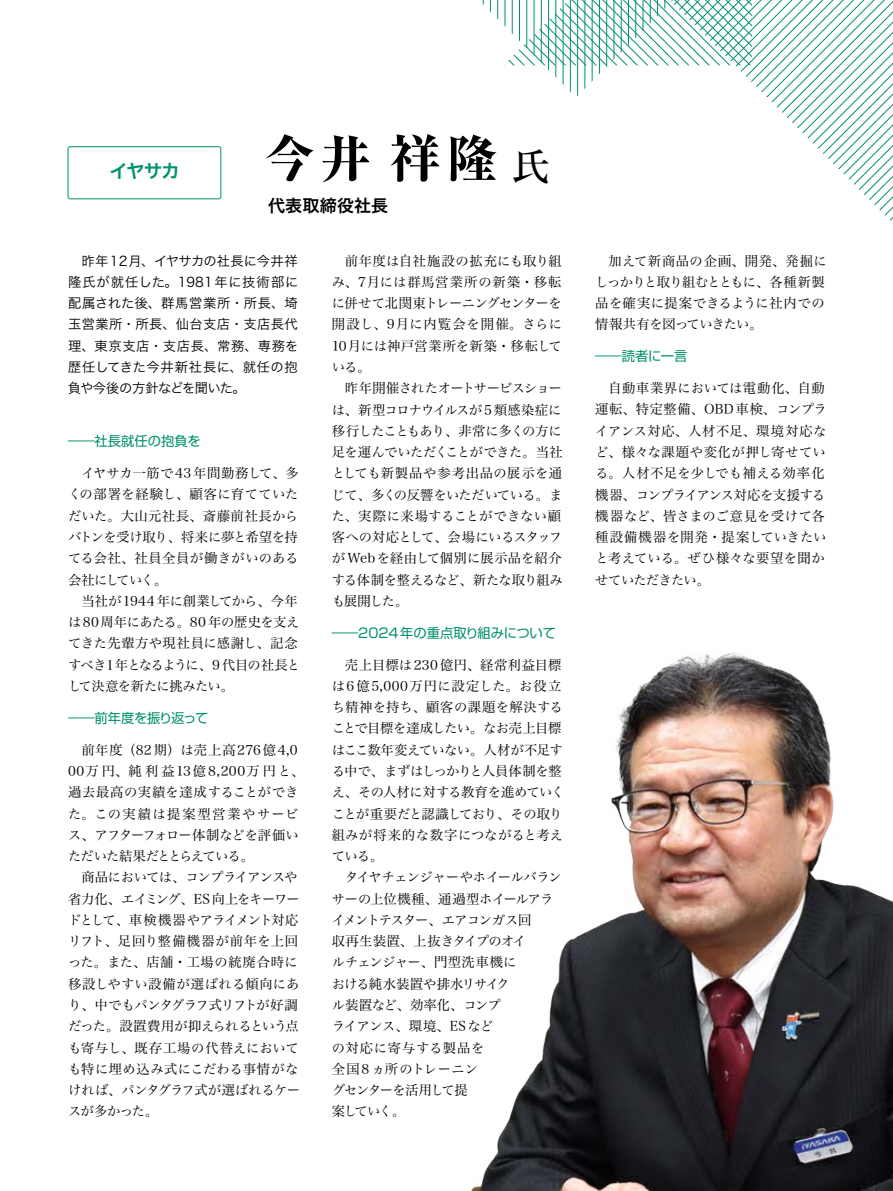
<style>
.page{position:relative;width:893px;height:1191px;background:#fff}
.page>*{position:absolute;margin:0;border:0;box-sizing:border-box;transform-origin:0 0}
.t1{font:800 51.15px "Ryumin Pr 6 N";color:#000}
.t2{font:500 38.4px "Ryumin Pr 6 N";color:#000}
.t3{font:18.6px "Hira Kaku Pro W6";color:#00916d}
.t4{font:16.95px "Hira Kaku Pro W6";letter-spacing:.01em;color:#000}
.t5{font:13.35px/21.3px "Hira Min Pro N W3";letter-spacing:-.005em;color:#000}
.t6{font:13.35px/21.3px "Hira Min Pro N W3";letter-spacing:.02em;color:#000}
.t7{font:13.35px/21.3px "Hira Kaku Pro W3";letter-spacing:.025em;color:#000;text-align:justify}
.t8{font:13.35px "Shin Go Pr 6";color:#00916d;scale:2 1}
.t9{font:13.35px "Shin Go Pr 6";letter-spacing:-.06em;color:#00916d;scale:2 1}
</style>
<div class="page">
<img style="left:471px;top:653px;width:422px;height:538px">
<div style="left:68px;top:146px;width:153px;height:53px;border:1px solid #00916d;border-radius:2px"></div>
<svg style="left:503px;top:0;width:390px;height:221px"></svg>
<hr style="left:679px;top:0;width:1px;height:97px;background:#00916d">
<hr style="left:672px;top:0;width:1px;height:97px;background:#00916d">
<hr style="left:664px;top:0;width:1px;height:97px;background:#00916d">
<hr style="left:657px;top:0;width:1px;height:97px;background:#00916d">
<hr style="left:650px;top:0;width:1px;height:97px;background:#00916d">
<hr style="left:643px;top:0;width:1px;height:97px;background:#00916d">
<hr style="left:635px;top:0;width:1px;height:97px;background:#00916d">
<hr style="left:628px;top:0;width:1px;height:97px;background:#00916d">
<hr style="left:621px;top:0;width:1px;height:97px;background:#00916d">
<hr style="left:614px;top:0;width:1px;height:97px;background:#00916d">
<hr style="left:606px;top:0;width:1px;height:97px;background:#00916d">
<hr style="left:599px;top:0;width:1px;height:97px;background:#00916d">
<hr style="left:592px;top:0;width:1px;height:97px;background:#00916d">
<hr style="left:585px;top:0;width:1px;height:97px;background:#00916d">
<hr style="left:577px;top:0;width:1px;height:97px;background:#00916d">
<hr style="left:570px;top:0;width:1px;height:97px;background:#00916d">
<hr style="left:563px;top:0;width:1px;height:97px;background:#00916d">
<hr style="left:556px;top:0;width:1px;height:97px;background:#00916d">
<hr style="left:548px;top:0;width:1px;height:97px;background:#00916d">
<hr style="left:541px;top:0;width:1px;height:97px;background:#00916d">
<hr style="left:534px;top:0;width:1px;height:97px;background:#00916d">
<hr style="left:526px;top:0;width:1px;height:97px;background:#00916d">
<hr style="left:519px;top:0;width:1px;height:97px;background:#00916d">
<hr style="left:512px;top:0;width:1px;height:97px;background:#00916d">
<hr style="left:505px;top:0;width:1px;height:97px;background:#00916d">
<hr style="left:497px;top:0;width:1px;height:97px;background:#00916d">
<hr style="left:490px;top:0;width:1px;height:97px;background:#00916d">
<hr style="left:483px;top:0;width:1px;height:97px;background:#00916d">
<hr style="left:476px;top:0;width:1px;height:97px;background:#00916d">
<hr style="left:468px;top:0;width:1px;height:97px;background:#00916d">
<h3 class="t3" style="left:109px;top:154px;width:72px">イヤサカ</h3>
<h1 class="t1" style="left:264px;top:118px;width:236px">今井祥隆</h1>
<p class="t4" style="left:268px;top:191px;width:122px">代表取締役社長</p>
<h2 class="t2" style="left:512px;top:136px;width:40px">氏</h2>
<p class="t7" style="left:68px;top:249px;width:232px">　昨年12月、イヤサカの社長に今井祥隆氏が就任した。1981年に技術部に配属された後、群馬営業所・所長、埼玉営業所・所長、仙台支店・支店長代理、東京支店・支店長、常務、専務を歴任してきた今井新社長に、就任の抱負や今後の方針などを聞いた。</p>
<p class="t8" style="left:68px;top:430px;width:68px">―社長就任の抱負を</p>
<p class="t5" style="left:68px;top:461px;width:234px">　イヤサカ一筋で43年間勤務して、多くの部署を経験し、顧客に育てていただいた。大山元社長、斎藤前社長からバトンを受け取り、将来に夢と希望を持てる会社、社員全員が働きがいのある会社にしていく。<br>　当社が1944 年に創業してから、今年は80周年にあたる。80 年の歴史を支えてきた先輩方や現社員に感謝し、記念すべき１年となるように、9代目の社長として決意を新たに挑みたい。</p>
<p class="t9" style="left:68px;top:706px;width:72px">―前年度を振り返って</p>
<p class="t5" style="left:68px;top:738px;width:238px">　前年度（82期）は売上高276億4,0<br>00万円、純利益13億8,200万円と、過去最高の実績を達成することができた。この実績は提案型営業やサービス、アフターフォロー体制などを評価いただいた結果だととらえている。<br>　商品においては、コンプライアンスや省力化、エイミング、ES向上をキーワードとして、車検機器やアライメント対応リフト、足回り整備機器が前年を上回った。また、店舗・工場の統廃合時に移設しやすい設備が選ばれる傾向にあり、中でもパンタグラフ式リフトが好調だった。設置費用が抑えられるという点も寄与し、既存工場の代替えにおいても特に埋め込み式にこだわる事情がなければ、パンタグラフ式が選ばれるケースが多かった。</p>
<p class="t5" style="left:332px;top:249px;width:233px">　前年度は自社施設の拡充にも取り組み、7月には群馬営業所の新築・移転に併せて北関東トレーニングセンターを開設し、9月に内覧会を開催。さらに<br>10月には神戸営業所を新築・移転している。<br>　昨年開催されたオートサービスショーは、新型コロナウイルスが5 類感染症に移行したこともあり、非常に多くの方に足を運んでいただくことができた。当社としても新製品や参考出品の展示を通じて、多くの反響をいただいている。また、実際に来場することができない顧客への対応として、会場にいるスタッフが Webを経由して個別に展示品を紹介する体制を整えるなど、新たな取り組みも展開した。</p>
<p class="t8" style="left:332px;top:621px;width:114px">―2024年の重点取り組みについて</p>
<p class="t5" style="left:332px;top:653px;width:234px">　売上目標は230億円、経常利益目標は6億5,000万円に設定した。お役立ち精神を持ち、顧客の課題を解決することで目標を達成したい。なお売上目標はここ数年変えていない。人材が不足する中で、まずはしっかりと人員体制を整え、その人材に対する教育を進めていくことが重要だと認識しており、その取り組みが将来的な数字につながると考えている。<br>　タイヤチェンジャーやホイールバランサーの上位機種、通過型ホイールアライメントテスター、エアコンガス回<br>収再生装置、上抜きタイプのオイ<br>ルチェンジャー、門型洗車機に<br>おける純水装置や排水リサイク<br>ル装置など、効率化、コンプ<br>ライアンス、環境、ESなど<br>の対応に寄与する製品を<br>全国8 ヵ所のトレーニン<br>グセンターを活用して提<br>案していく。</p>
<p class="t5" style="left:595px;top:249px;width:233px">　加えて新商品の企画、開発、発掘にしっかりと取り組むとともに、各種新製品を確実に提案できるように社内での情報共有を図っていきたい。</p>
<p class="t8" style="left:595px;top:345px;width:48px">―読者に一言</p>
<p class="t6" style="left:595px;top:376px;width:233px">　自動車業界においては電動化、自動運転、特定整備、OBD車検、コンプライアンス対応、人材不足、環境対応など、様々な課題や変化が押し寄せている。人材不足を少しでも補える効率化機器、コンプライアンス対応を支援する機器など、皆さまのご意見を受けて各種設備機器を開発・提案していきたいと考えている。ぜひ様々な要望を聞かせていただきたい。</p>
</div>
